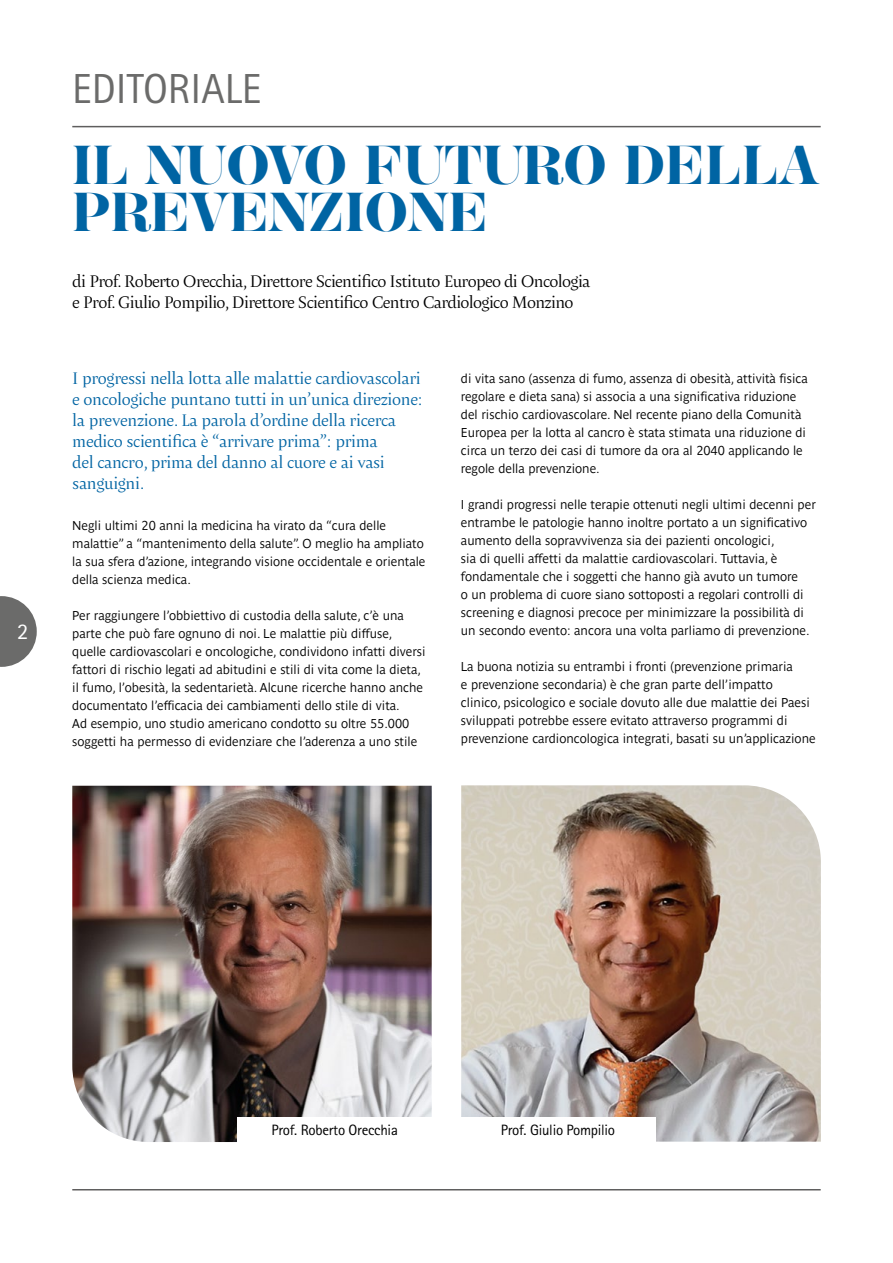
<style>
.page{position:relative;width:893px;height:1263px;background:#fff}
.page>*{position:absolute;margin:0;border:0;box-sizing:border-box;transform-origin:0 0}
.t1{font:600 46.65px/46.5px "Hera Big";letter-spacing:.005em;color:#0064a3}
.t2{font:42px "Rotis Sans Serif Std";color:#6b6b6a}
.t3{font:22.5px "Rotis Sans Serif Std";color:#fff}
.t4{font:300 16.5px/21px "Amster";letter-spacing:-.02em;color:#0064a3}
.t5{font:300 16.5px/20.9px "Amster";letter-spacing:-.04em;color:#000}
.t6{font:15px "Rotis Sans Serif Std";letter-spacing:-.015em;color:#000}
.t7{font:12.75px/18px "Parisine Std Gris";color:#000}
</style>
<div class="page">
<hr style="left:72px;top:126px;width:749px;height:1px;background:#5f5e5e">
<hr style="left:72px;top:1189px;width:749px;height:1px;background:#5f5e5e">
<svg style="left:0;top:596px;width:37px;height:71px"></svg>
<img style="left:72px;top:786px;width:360px;height:356px">
<img style="left:461px;top:785px;width:360px;height:357px">
<div style="left:237px;top:1117px;width:195px;height:26px;background:#fff"></div>
<div style="left:460px;top:1117px;width:196px;height:25px;background:#fff"></div>
<h3 class="t3" style="left:17px;top:619px;width:13px">2</h3>
<h2 class="t2" style="left:72px;top:64px;width:190px">EDITORIALE</h2>
<h1 class="t1" style="left:72px;top:142px;width:747px">IL NUOVO FUTURO DELLA<br>PREVENZIONE</h1>
<p class="t5" style="left:72px;top:270px;width:520px">di Prof. Roberto Orecchia, Direttore Scientifico Istituto Europeo di Oncologia e Prof. Giulio Pompilio, Direttore Scientifico Centro Cardiologico Monzino</p>
<p class="t4" style="left:72px;top:367px;width:352px">I progressi nella lotta alle malattie cardiovascolari e oncologiche puntano tutti in un’unica direzione: la prevenzione. La parola d’ordine della ricerca medico scientifica è “arrivare prima”: prima<br>del cancro, prima del danno al cuore e ai vasi sanguigni.</p>
<p class="t7" style="left:72px;top:516px;width:355px">Negli ultimi 20 anni la medicina ha virato da “cura delle malattie” a “mantenimento della salute”. O meglio ha ampliato la sua sfera d’azione, integrando visione occidentale e orientale della scienza medica.</p>
<p class="t7" style="left:72px;top:606px;width:355px">Per raggiungere l’obbiettivo di custodia della salute, c’è una parte che può fare ognuno di noi. Le malattie più diffuse, quelle cardiovascolari e oncologiche, condividono infatti diversi fattori di rischio legati ad abitudini e stili di vita come la dieta, il fumo, l’obesità, la sedentarietà. Alcune ricerche hanno anche documentato l’efficacia dei cambiamenti dello stile di vita.<br>Ad esempio, uno studio americano condotto su oltre 55.000 soggetti ha permesso di evidenziare che l’aderenza a uno stile</p>
<p class="t7" style="left:461px;top:369px;width:348px">di vita sano (assenza di fumo, assenza di obesità, attività fisica regolare e dieta sana) si associa a una significativa riduzione del rischio cardiovascolare. Nel recente piano della Comunità Europea per la lotta al cancro è stata stimata una riduzione di circa un terzo dei casi di tumore da ora al 2040 applicando le regole della prevenzione.</p>
<p class="t7" style="left:461px;top:495px;width:356px">I grandi progressi nelle terapie ottenuti negli ultimi decenni per entrambe le patologie hanno inoltre portato a un significativo aumento della sopravvivenza sia dei pazienti oncologici,<br>sia di quelli affetti da malattie cardiovascolari. Tuttavia, è fondamentale che i soggetti che hanno già avuto un tumore<br>o un problema di cuore siano sottoposti a regolari controlli di screening e diagnosi precoce per minimizzare la possibilità di un secondo evento: ancora una volta parliamo di prevenzione.</p>
<p class="t7" style="left:461px;top:657px;width:356px">La buona notizia su entrambi i fronti (prevenzione primaria<br>e prevenzione secondaria) è che gran parte dell’impatto clinico, psicologico e sociale dovuto alle due malattie dei Paesi sviluppati potrebbe essere evitato attraverso programmi di prevenzione cardioncologica integrati, basati su un’applicazione</p>
<p class="t6" style="left:271px;top:1121px;width:128px">Prof. Roberto Orecchia</p>
<p class="t6" style="left:501px;top:1121px;width:116px">Prof. Giulio Pompilio</p>
</div>
